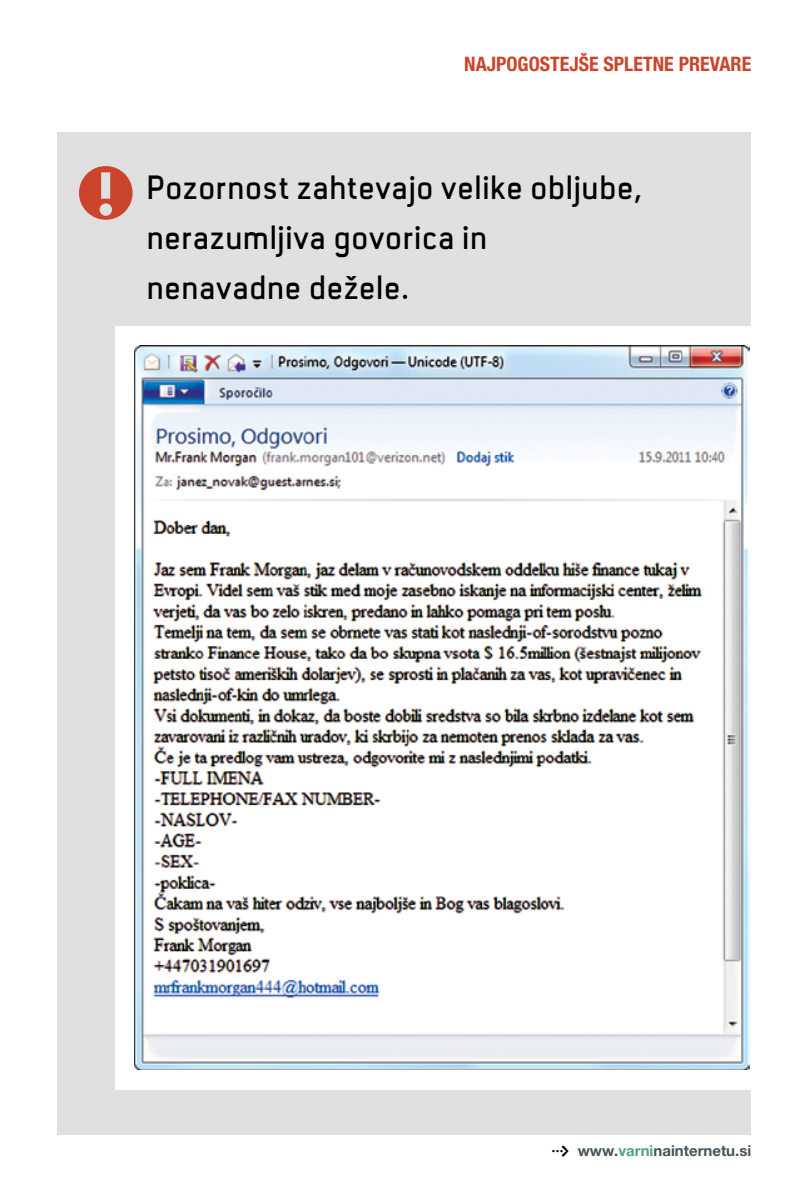
<style>
.page{position:relative;width:808px;height:1191px;background:#fff}
.page>*{position:absolute;margin:0;border:0;box-sizing:border-box;transform-origin:0 0}
.t1{font:600 35px/50px "Neustadt";letter-spacing:.02em;color:#000;scale:.95 1}
.t2{font:700 condensed 20px "Helvetica Neue LT Pro";color:#ca452b}
.t3{font:700 15px "Helvetica Neue LT Pro";color:#46535b}
.s1{font-family:"Eclectic Web STF";font-weight:400;color:#000}
.s2{color:#4fa08f}
</style>
<div class="page">
<div style="left:57px;top:132px;width:694px;height:1002px;background:#e1e0e1"></div>
<div style="left:115px;top:326px;width:636px;height:763px;background:#fff"></div>
<svg style="left:79px;top:166px;width:54px;height:54px"></svg>
<img style="left:135px;top:345px;width:614px;height:724px">
<p class="t2" style="left:464px;top:52px;width:289px">NAJPOGOSTEJŠE SPLETNE PREVARE</p>
<p class="t1" style="left:147px;top:163px;width:523px">Pozornost zahtevajo velike obljube, nerazumljiva govorica in nenavadne dežele.</p>
<p class="t3" style="left:552px;top:1141px;width:201px"><span class="s1">0</span> www.<span class="s2">varni</span>nainternetu.si</p>
</div>
